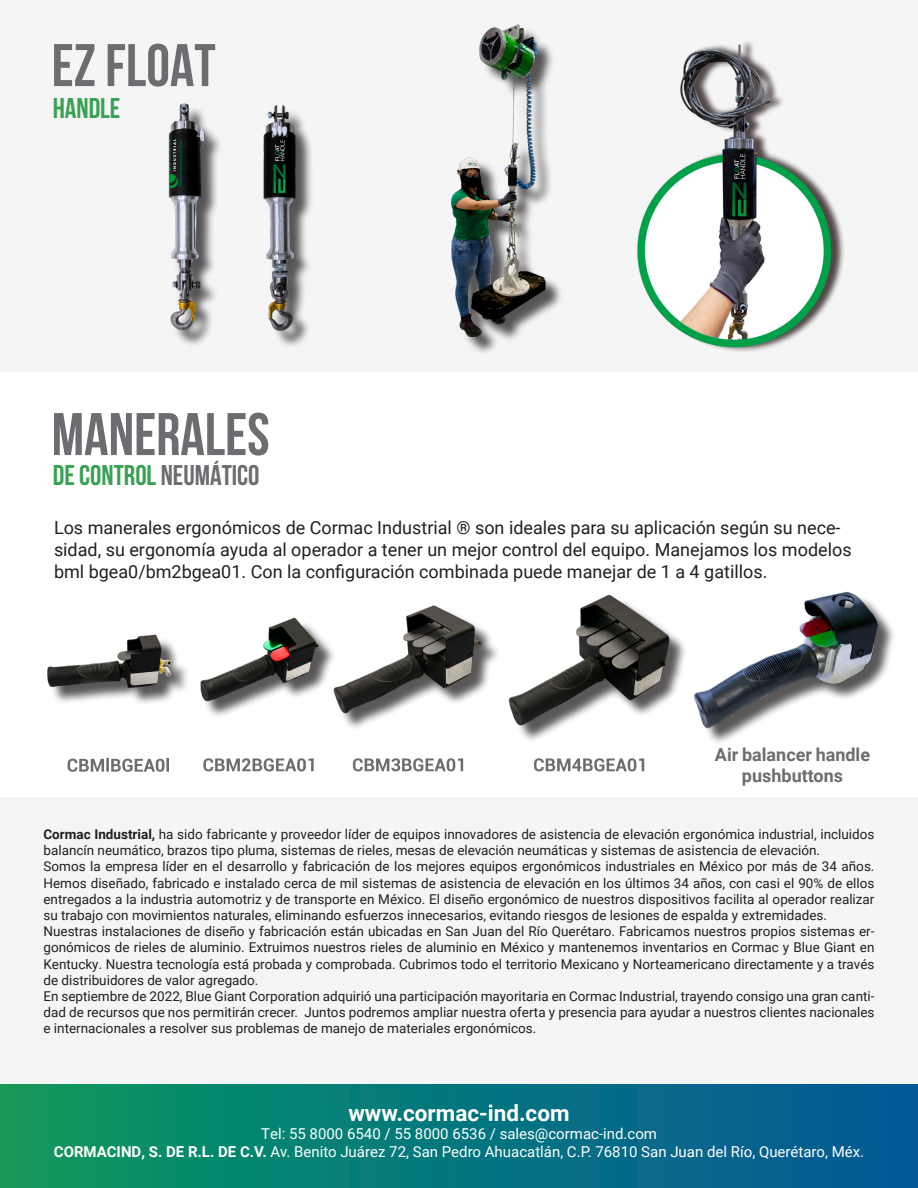
<style>
.page{position:relative;width:918px;height:1188px;background:#fff}
.page>*{position:absolute;margin:0;border:0;box-sizing:border-box;transform-origin:0 0}
.t1{font:700 60px "Bebas Neue";color:#6c6d70}
.t2{font:700 28.5px "Bebas Neue";color:#38a153}
.t3{font:700 22.5px "Roboto";color:#fff}
.t4{font:18px/21.6px "Roboto";color:#231f20}
.t5{font:700 18px "Roboto";color:#6c6d70}
.t6{font:15px "Roboto";color:#fff}
.t7{font:13.5px/16.2px "Roboto";color:#231f20;text-align:justify}
.s1{color:#6c6d70}
.s2{font-weight:700}
</style>
<div class="page">
<div style="left:0;top:0;width:918px;height:371px;background:#f5f5f5"></div>
<div style="left:0;top:797px;width:918px;height:391px;background:#f5f5f5"></div>
<img style="left:47px;top:617px;width:251px;height:86px">
<div style="left:336px;top:609px;width:164px;height:121px;background:#231f20;opacity:.75"></div>
<img style="left:336px;top:605px;width:150px;height:112px">
<div style="left:512px;top:598px;width:175px;height:145px;background:#231f20;opacity:.75"></div>
<img style="left:508px;top:595px;width:164px;height:133px">
<div style="left:698px;top:595px;width:198px;height:150px;background:#231f20;opacity:.75"></div>
<img style="left:694px;top:591px;width:186px;height:138px">
<div style="left:203px;top:621px;width:134px;height:98px;background:#231f20;opacity:.75"></div>
<svg style="left:68px;top:758px;width:101px;height:14px"></svg>
<svg style="left:203px;top:758px;width:111px;height:13px"></svg>
<svg style="left:353px;top:758px;width:110px;height:13px"></svg>
<svg style="left:534px;top:758px;width:110px;height:13px"></svg>
<div style="left:172px;top:106px;width:51px;height:241px;background:#231f20;opacity:.75"></div>
<img style="left:168px;top:103px;width:40px;height:230px">
<div style="left:266px;top:108px;width:48px;height:240px;background:#231f20;opacity:.75"></div>
<img style="left:263px;top:105px;width:40px;height:228px">
<div style="left:454px;top:27px;width:109px;height:328px;background:#231f20;opacity:.75"></div>
<img style="left:450px;top:24px;width:113px;height:312px">
<img style="left:637px;top:41px;width:207px;height:311px">
<div style="left:0;top:1084px;width:918px;height:104px;background:linear-gradient(to right,#0c985d,#015699)"></div>
<p class="t1" style="left:52px;top:32px;width:166px">EZ FLOAT</p>
<p class="t2" style="left:53px;top:92px;width:69px">HANDLE</p>
<p class="t1" style="left:52px;top:401px;width:219px">MANERALES</p>
<p class="t2" style="left:53px;top:460px;width:208px">DE CONTROL <span class="s1">NEUMÁTICO</span></p>
<p class="t4" style="left:54px;top:517px;width:799px">Los manerales ergonómicos de Cormac Industrial ® son ideales para su aplicación según su nece&shy;sidad, su ergonomía ayuda al operador a tener un mejor control del equipo. Manejamos los modelos bml bgea0/bm2bgea01. Con la configuración combinada puede manejar de 1 a 4 gatillos.</p>
<p class="t5" style="left:715px;top:742px;width:157px">Air balancer handle</p>
<p class="t5" style="left:742px;top:763px;width:103px">pushbuttons</p>
<p class="t7" style="left:43px;top:826px;width:833px"><span class="s2">Cormac Industrial,</span> ha sido fabricante y proveedor líder de equipos innovadores de asistencia de elevación ergonómica industrial, incluidos balancín neumático, brazos tipo pluma, sistemas de rieles, mesas de elevación neumáticas y sistemas de asistencia de elevación.</p>
<p class="t7" style="left:43px;top:858px;width:833px">Somos la empresa líder en el desarrollo y fabricación de los mejores equipos ergonómicos industriales en México por más de 34 años.<br>Hemos diseñado, fabricado e instalado cerca de mil sistemas de asistencia de elevación en los últimos 34 años, con casi el 90% de ellos entregados a la industria automotriz y de transporte en México. El diseño ergonómico de nuestros dispositivos facilita al operador realizar su trabajo con movimientos naturales, eliminando esfuerzos innecesarios, evitando riesgos de lesiones de espalda y extremidades.</p>
<p class="t7" style="left:43px;top:923px;width:833px">Nuestras instalaciones de diseño y fabricación están ubicadas en San Juan del Río Querétaro. Fabricamos nuestros propios sistemas er&shy;gonómicos de rieles de aluminio. Extruimos nuestros rieles de aluminio en México y mantenemos inventarios en Cormac y Blue Giant en Kentucky. Nuestra tecnología está probada y comprobada. Cubrimos todo el territorio Mexicano y Norteamericano directamente y a través de distribuidores de valor agregado.</p>
<p class="t7" style="left:43px;top:988px;width:833px">En septiembre de 2022, Blue Giant Corporation adquirió una participación mayoritaria en Cormac Industrial, trayendo consigo una gran canti&shy;dad de recursos que nos permitirán crecer. Juntos podremos ampliar nuestra oferta y presencia para ayudar a nuestros clientes nacionales e internacionales a resolver sus problemas de manejo de materiales ergonómicos.</p>
<p class="t3" style="left:348px;top:1097px;width:223px">www.cormac-ind.com</p>
<p class="t6" style="left:261px;top:1123px;width:397px">Tel: 55 8000 6540 / 55 8000 6536 / sales@cormac-ind.com</p>
<p class="t6" style="left:54px;top:1141px;width:812px"><span class="s2">CORMACIND, S. DE R.L. DE C.V.</span> Av. Benito Juárez 72, San Pedro Ahuacatlán, C.P. 76810 San Juan del Río, Querétaro, Méx.</p>
</div>
